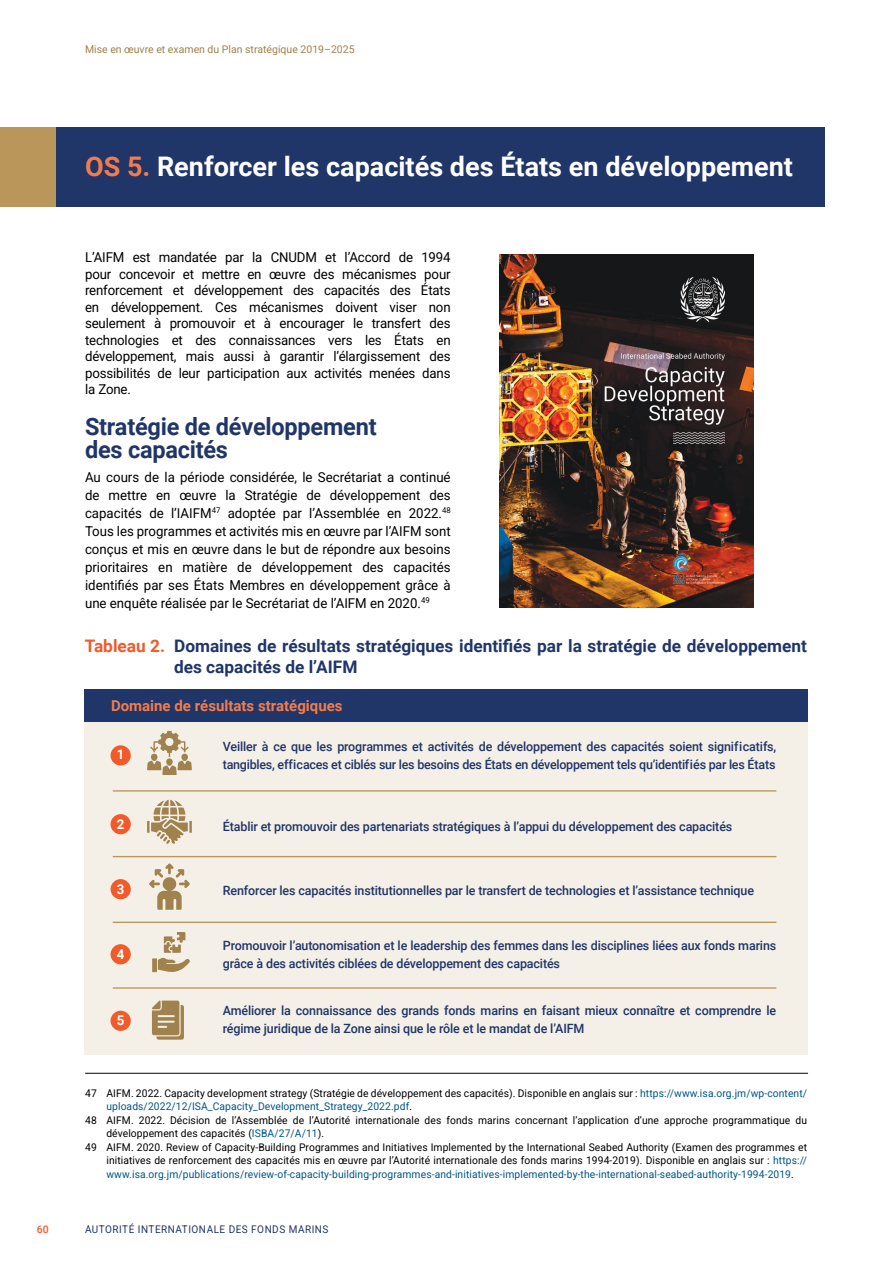
<style>
.page{position:relative;width:893px;height:1263px;background:#fff}
.page>*{position:absolute;margin:0;border:0;box-sizing:border-box;transform-origin:0 0}
.t1{font:700 27px "Roboto";color:#fff}
.t2{font:700 24px/22.5px "Roboto";letter-spacing:-.01em;color:#203568}
.t3{font:700 17.25px/20.7px "Roboto";color:#203568}
.t4{font:700 15px "Roboto";color:#f47c4b}
.t5{font:13.5px/16.5px "Roboto";letter-spacing:-.01em;color:#000;text-align:justify}
.t6{font:700 13.5px "Roboto";color:#fff}
.t7{font:500 12.75px/18px "Roboto";letter-spacing:-.01em;color:#203568}
.t8{font:10.5px "Roboto";letter-spacing:.01em;color:#000}
.t9{font:10.5px "Roboto";letter-spacing:.01em;color:#00558a}
.t10{font:10.5px "Roboto";color:#9f824d}
.t11{font:10.5px "Roboto";letter-spacing:.05em;color:#203568;scale:.95 1}
.t12{font:500 10.5px "Roboto";color:#f15a29}
.s1{color:#f47c4b}
.s2{color:#f15a29}
.s3{color:#00558a}
.s4{color:#000}
</style>
<div class="page">
<div style="left:0;top:128px;width:84px;height:79px;background:#ba965b"></div>
<div style="left:57px;top:128px;width:768px;height:79px;background:#203568"></div>
<hr style="left:85px;top:1073px;width:723px;height:1px;background:#000">
<div style="left:85px;top:689px;width:723px;height:365px;background:#f4efe7"></div>
<div style="left:85px;top:689px;width:723px;height:33px;background:#203568"></div>
<svg style="left:147px;top:800px;width:45px;height:44px"></svg>
<svg style="left:147px;top:731px;width:45px;height:44px"></svg>
<svg style="left:149px;top:863px;width:41px;height:47px"></svg>
<svg style="left:152px;top:1000px;width:32px;height:40px"></svg>
<svg style="left:152px;top:932px;width:38px;height:40px"></svg>
<hr style="left:113px;top:790px;width:663px;height:1px;background:#ba965b">
<hr style="left:113px;top:856px;width:663px;height:1px;background:#ba965b">
<hr style="left:113px;top:922px;width:663px;height:1px;background:#ba965b">
<hr style="left:113px;top:987px;width:663px;height:2px;background:#ba965b">
<div style="left:111px;top:745px;width:20px;height:20px;background:#f15a29;border-radius:50%"></div>
<div style="left:111px;top:814px;width:20px;height:20px;background:#f15a29;border-radius:50%"></div>
<div style="left:111px;top:879px;width:20px;height:20px;background:#f15a29;border-radius:50%"></div>
<div style="left:111px;top:944px;width:20px;height:20px;background:#f15a29;border-radius:50%"></div>
<div style="left:111px;top:1011px;width:20px;height:20px;background:#f15a29;border-radius:50%"></div>
<img style="left:499px;top:255px;width:254px;height:353px">
<p class="t10" style="left:85px;top:42px;width:271px">Mise en œuvre et examen du Plan stratégique 2019–2025</p>
<h1 class="t1" style="left:85px;top:147px;width:709px"><span class="s1">OS 5.</span> Renforcer les capacités des États en développement</h1>
<p class="t5" style="left:85px;top:249px;width:367px">L’AIFM est mandatée par la CNUDM et l’Accord de 1994 pour concevoir et mettre en œuvre des mécanismes pour renforcement et développement des capacités des États en développement. Ces mécanismes doivent viser non seulement à promouvoir et à encourager le transfert des technologies et des connaissances vers les États en développement, mais aussi à garantir l’élargissement des possibilités de leur participation aux activités menées dans la Zone.</p>
<h2 class="t2" style="left:85px;top:415px;width:293px">Stratégie de développement des capacités</h2>
<p class="t5" style="left:85px;top:468px;width:367px;line-height:18px">Au cours de la période considérée, le Secrétariat a continué de mettre en œuvre la Stratégie de développement des capacités de l’IAIFM<sup>47</sup> adoptée par l’Assemblée en 2022.<sup>48<br></sup>Tous les programmes et activités mis en œuvre par l’AIFM sont conçus et mis en œuvre dans le but de répondre aux besoins prioritaires en matière de développement des capacités identifiés par ses États Membres en développement grâce à une enquête réalisée par le Secrétariat de l’AIFM en 2020.<sup>49</sup></p>
<p class="t3" style="left:174px;top:635px;width:634px;text-indent:-89px"><span class="s2">Tableau 2.</span> Domaines de résultats stratégiques identifiés par la stratégie de développement des capacités de l’AIFM</p>
<p class="t4" style="left:111px;top:695px;width:233px">Domaine de résultats stratégiques</p>
<p class="t7" style="left:223px;top:737px;width:555px">Veiller à ce que les programmes et activités de développement des capacités soient significatifs, tangibles, efficaces et ciblés sur les besoins des États en développement tels qu’identifiés par les États</p>
<p class="t6" style="left:117px;top:745px;width:9px">1</p>
<p class="t6" style="left:117px;top:814px;width:9px">2</p>
<p class="t6" style="left:117px;top:879px;width:9px">3</p>
<p class="t6" style="left:117px;top:944px;width:9px">4</p>
<p class="t6" style="left:117px;top:1011px;width:9px">5</p>
<p class="t7" style="left:223px;top:817px;width:511px">Établir et promouvoir des partenariats stratégiques à l’appui du développement des capacités</p>
<p class="t7" style="left:223px;top:881px;width:533px">Renforcer les capacités institutionnelles par le transfert de technologies et l’assistance technique</p>
<p class="t7" style="left:223px;top:936px;width:555px">Promouvoir l’autonomisation et le leadership des femmes dans les disciplines liées aux fonds marins grâce à des activités ciblées de développement des capacités</p>
<p class="t7" style="left:223px;top:1001px;width:555px">Améliorer la connaissance des grands fonds marins en faisant mieux connaître et comprendre le régime juridique de la Zone ainsi que le rôle et le mandat de l’AIFM</p>
<p class="t8" style="left:85px;top:1085px;width:723px">47 AIFM. 2022. Capacity development strategy (Stratégie de développement des capacités). Disponible en anglais sur : <span class="s3">https://www.isa.org.jm/wp-content/</span></p>
<p class="t9" style="left:106px;top:1099px;width:307px">uploads/2022/12/ISA_Capacity_Development_Strategy_2022.pdf<span class="s4">.</span></p>
<p class="t8" style="left:85px;top:1112px;width:723px">48 AIFM. 2022. Décision de l’Assemblée de l’Autorité internationale des fonds marins concernant l’application d’une approche programmatique du</p>
<p class="t8" style="left:106px;top:1126px;width:219px">développement des capacités (<span class="s3">ISBA/27/A/11</span>).</p>
<p class="t8" style="left:85px;top:1139px;width:723px">49 AIFM. 2020. Review of Capacity-Building Programmes and Initiatives Implemented by the International Seabed Authority (Examen des programmes et</p>
<p class="t8" style="left:106px;top:1153px;width:702px">initiatives de renforcement des capacités mis en œuvre par l’Autorité internationale des fonds marins 1994-2019). Disponible en anglais sur : <span class="s3">https://</span></p>
<p class="t9" style="left:106px;top:1166px;width:689px">www.isa.org.jm/publications/review-of-capacity-building-programmes-and-initiatives-implemented-by-the-international-seabed-authority-1994-2019<span class="s4">.</span></p>
<p class="t12" style="left:37px;top:1221px;width:13px">60</p>
<p class="t11" style="left:85px;top:1221px;width:258px">AUTORITÉ INTERNATIONALE DES FONDS MARINS</p>
</div>
